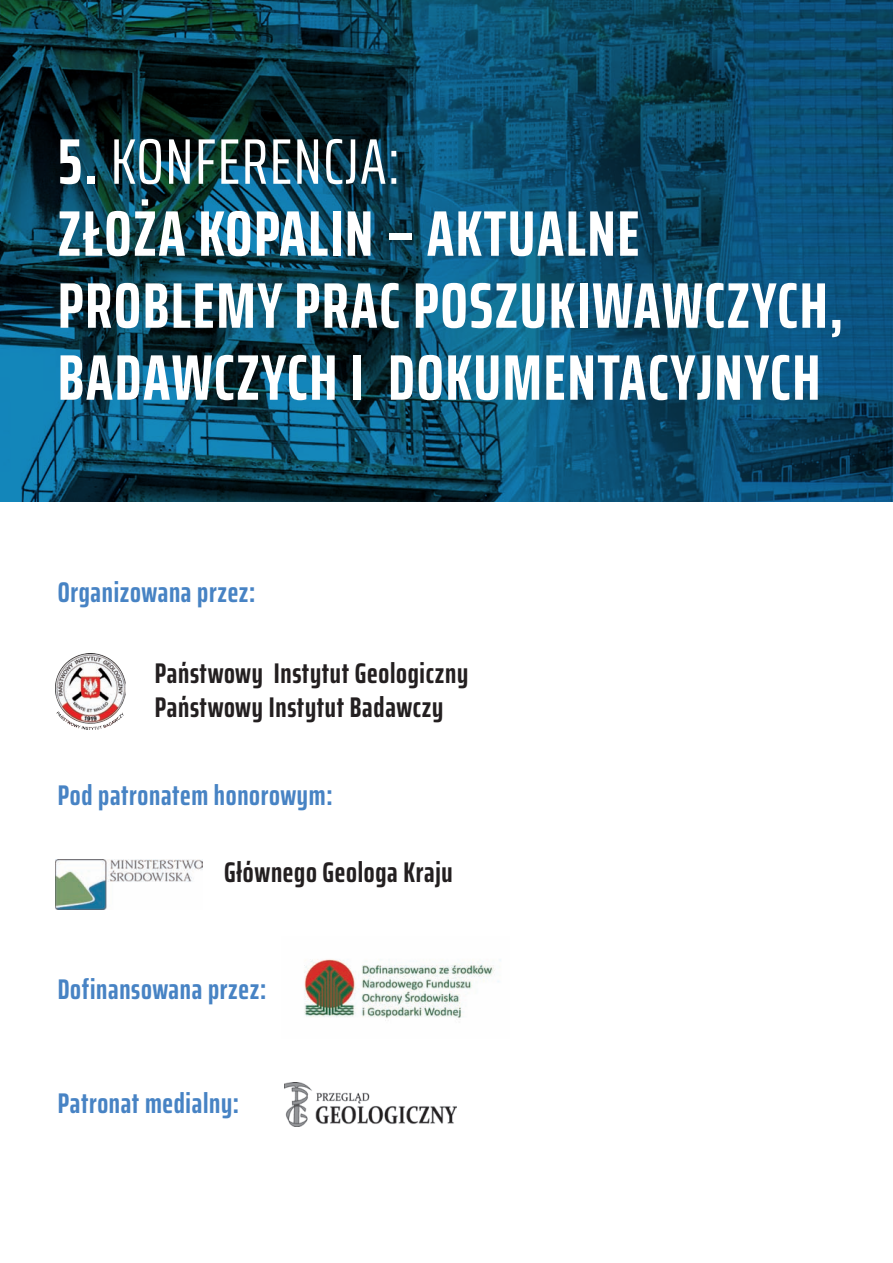
<style>
.page{position:relative;width:893px;height:1263px;background:#fff}
.page>*{position:absolute;margin:0;border:0;box-sizing:border-box;transform-origin:0 0}
.t1{font:700 extra-condensed 64.5px/72px "Saira";letter-spacing:.025em;color:#fff}
.t2{font:700 extra-condensed 28.5px "Saira";letter-spacing:.025em;color:#4783c4}
.t3{font:700 extra-condensed 28.5px/34.2px "Saira";letter-spacing:.025em;color:#231f20}
.s1{font-weight:400}
</style>
<div class="page">
<svg style="left:0;top:0;width:893px;height:502px;background:#0b4863"></svg>
<img style="left:56px;top:859px;width:147px;height:51px">
<img style="left:56px;top:653px;width:70px;height:77px">
<img style="left:304px;top:959px;width:197px;height:62px">
<img style="left:284px;top:1082px;width:173px;height:44px">
<p class="t1" style="left:58px;top:125px;width:787px">5. <span class="s1">KONFERENCJA:<br></span>ZŁOŻA KOPALIN – AKTUALNE<br>PROBLEMY PRAC POSZUKIWAWCZYCH,<br>BADAWCZYCH I DOKUMENTACYJNYCH</p>
<p class="t2" style="left:58px;top:571px;width:199px">Organizowana przez:</p>
<p class="t3" style="left:155px;top:655px;width:315px">Państwowy Instytut Geologiczny<br>Państwowy Instytut Badawczy</p>
<p class="t2" style="left:58px;top:773px;width:276px">Pod patronatem honorowym:</p>
<p class="t3" style="left:224px;top:854px;width:230px">Głównego Geologa Kraju</p>
<p class="t2" style="left:58px;top:967px;width:210px">Dofinansowana przez:</p>
<p class="t2" style="left:58px;top:1082px;width:183px">Patronat medialny:</p>
</div>
